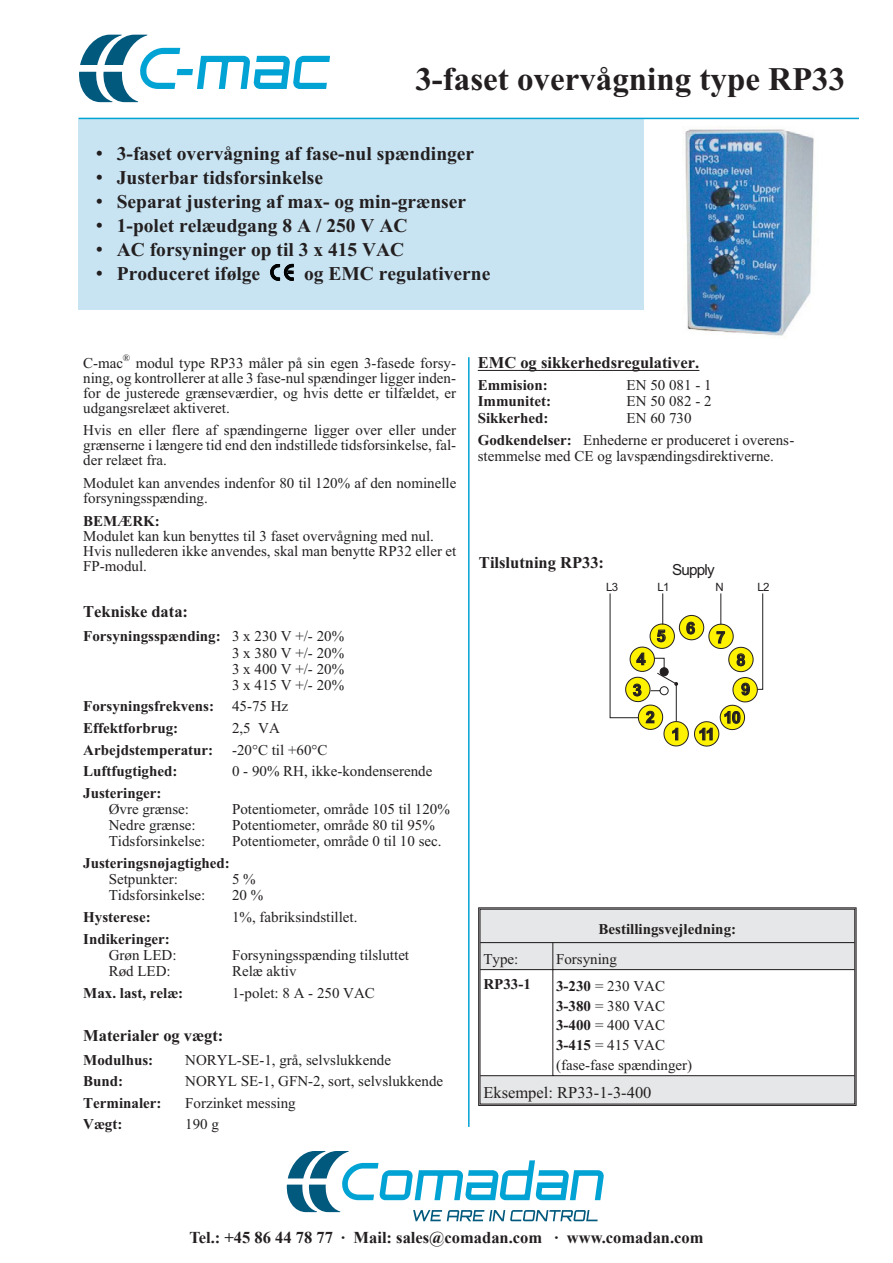
<style>
.page{position:relative;width:893px;height:1263px;background:#fff}
.page>*{position:absolute;margin:0;border:0;box-sizing:border-box;transform-origin:0 0}
.t1{font:700 33px "Times New Roman";color:#231f20}
.t2{font:700 19.5px "Times New Roman";color:#231f20}
.t3{font:700 16.5px "Times New Roman";color:#231f20}
.t4{font:700 16.5px "Times New Roman";color:#231f20}
.t5{font:16.5px "Times New Roman";color:#231f20}
.t6{font:700 16.35px/31px "Arial";color:#231f20}
.t7{font:700 16.05px "Arial";color:#231f20}
.t8{font:15.3px "Arial";letter-spacing:-.055em;color:#231f20}
.t9{font:15px/15px "Times New Roman";color:#231f20}
.t10{font:700 15px/21.6px "Times New Roman";color:#231f20}
.t11{font:11.4px "Arial";color:#231f20}
.t12{font:9.75px "Times New Roman";color:#231f20}
.s1{font-weight:400;font-size:20.55px}
.s2{font-weight:700}
.s3{font-weight:400}
</style>
<div class="page">
<svg style="left:286px;top:1151px;width:318px;height:70px"></svg>
<div style="left:79px;top:118px;width:565px;height:191px;background:#c8e4f3"></div>
<img style="left:685px;top:129px;width:129px;height:207px">
<svg style="left:609px;top:593px;width:154px;height:154px"></svg>
<hr style="left:478px;top:370px;width:221px;height:1px;background:#231f20">
<svg style="left:478px;top:907px;width:378px;height:199px"></svg>
<hr style="left:480px;top:942px;width:375px;height:1px;background:#231f20">
<hr style="left:480px;top:969px;width:375px;height:1px;background:#231f20">
<hr style="left:480px;top:1075px;width:375px;height:1px;background:#231f20">
<hr style="left:553px;top:942px;width:1px;height:134px;background:#231f20">
<svg style="left:270px;top:264px;width:24px;height:17px"></svg>
<svg style="left:79px;top:35px;width:251px;height:67px"></svg>
<hr style="left:79px;top:118px;width:780px;height:1px;background:#01a2d4">
<hr style="left:468px;top:357px;width:2px;height:770px;background:#01a2d4">
<h1 class="t1" style="left:415px;top:67px;width:431px">3-faset overvågning type RP33</h1>
<h2 class="t2" style="left:96px;top:147px;width:380px"><span class="s1">•</span> 3-faset overvågning af fase-nul spændinger</h2>
<h2 class="t2" style="left:96px;top:171px;width:229px"><span class="s1">•</span> Justerbar tidsforsinkelse</h2>
<h2 class="t2" style="left:96px;top:195px;width:372px"><span class="s1">•</span> Separat justering af max- og min-grænser</h2>
<h2 class="t2" style="left:96px;top:218px;width:313px"><span class="s1">•</span> 1-polet relæudgang 8 A / 250 V AC</h2>
<h2 class="t2" style="left:96px;top:242px;width:310px"><span class="s1">•</span> AC forsyninger op til 3 x 415 VAC</h2>
<h2 class="t2" style="left:96px;top:266px;width:166px"><span class="s1">•</span> Produceret ifølge</h2>
<h2 class="t2" style="left:304px;top:266px;width:188px">og EMC regulativerne</h2>
<p class="t9" style="left:83px;top:357px;width:41px">C-mac</p>
<p class="t12" style="left:123px;top:354px;width:9px">®</p>
<p class="t9" style="left:83px;top:357px;width:374px;text-align:justify;text-indent:52px">modul type RP33 måler på sin egen 3-fasede forsy&shy;ning, og kontrollerer at alle 3 fase-nul spændinger ligger inden&shy;for de justerede grænseværdier, og hvis dette er tilfældet, er udgangsrelæet aktiveret.</p>
<p class="t9" style="left:83px;top:424px;width:374px;text-align:justify">Hvis en eller flere af spændingerne ligger over eller under grænserne i længere tid end den indstillede tidsforsinkelse, fal&shy;der relæet fra.</p>
<p class="t9" style="left:83px;top:477px;width:375px">Modulet kan anvendes indenfor 80 til 120% af den nominelle forsyningsspænding.</p>
<p class="t10" style="left:83px;top:511px;width:78px">BEMÆRK:</p>
<p class="t9" style="left:83px;top:530px;width:375px">Modulet kan kun benyttes til 3 faset overvågning med nul.<br>Hvis nullederen ikke anvendes, skal man benytte RP32 eller et<br>FP-modul.</p>
<p class="t3" style="left:83px;top:606px;width:106px">Tekniske data:</p>
<p class="t9" style="left:232px;top:630px;width:114px;line-height:16.2px;text-align:justify;text-indent:-149px"><span class="s2">Forsyningsspænding:</span> 3 x 230 V +/- 20% 3 x 380 V +/- 20% 3 x 400 V +/- 20% 3 x 415 V +/- 20%</p>
<p class="t10" style="left:83px;top:697px;width:207px">Forsyningsfrekvens: <span class="s3">45-75 Hz<br></span>Effektforbrug:</p>
<p class="t9" style="left:232px;top:722px;width:49px">2,5 VA</p>
<p class="t10" style="left:83px;top:740px;width:131px">Arbejdstemperatur:</p>
<p class="t9" style="left:232px;top:743px;width:97px">-20°C til +60°C</p>
<p class="t10" style="left:83px;top:762px;width:96px">Luftfugtighed:</p>
<p class="t9" style="left:232px;top:765px;width:202px">0 - 90% RH, ikke-kondenserende</p>
<p class="t10" style="left:83px;top:783px;width:80px">Justeringer:</p>
<p class="t9" style="left:109px;top:803px;width:82px">Øvre grænse:</p>
<p class="t9" style="left:232px;top:803px;width:219px">Potentiometer, område 105 til 120%</p>
<p class="t9" style="left:109px;top:819px;width:89px">Nedre grænse:</p>
<p class="t9" style="left:232px;top:819px;width:204px">Potentiometer, område 80 til 95%</p>
<p class="t9" style="left:109px;top:835px;width:98px">Tidsforsinkelse:</p>
<p class="t9" style="left:232px;top:835px;width:211px">Potentiometer, område 0 til 10 sec.</p>
<p class="t10" style="left:83px;top:853px;width:148px">Justeringsnøjagtighed:</p>
<p class="t9" style="left:109px;top:873px;width:71px">Setpunkter:</p>
<p class="t9" style="left:232px;top:873px;width:25px">5 %</p>
<p class="t9" style="left:109px;top:889px;width:98px">Tidsforsinkelse:</p>
<p class="t9" style="left:232px;top:889px;width:33px">20 %</p>
<p class="t10" style="left:83px;top:907px;width:69px">Hysterese:</p>
<p class="t9" style="left:232px;top:911px;width:127px">1%, fabriksindstillet.</p>
<p class="t10" style="left:83px;top:929px;width:88px">Indikeringer:</p>
<p class="t9" style="left:109px;top:948px;width:69px">Grøn LED:</p>
<p class="t9" style="left:232px;top:948px;width:179px">Forsyningsspænding tilsluttet</p>
<p class="t9" style="left:109px;top:965px;width:64px">Rød LED:</p>
<p class="t9" style="left:232px;top:965px;width:66px">Relæ aktiv</p>
<p class="t10" style="left:83px;top:983px;width:101px">Max. last, relæ:</p>
<p class="t9" style="left:232px;top:987px;width:144px">1-polet: 8 A - 250 VAC</p>
<p class="t3" style="left:83px;top:1029px;width:142px">Materialer og vægt:</p>
<p class="t10" style="left:83px;top:1050px;width:72px">Modulhus:</p>
<p class="t9" style="left:185px;top:1053px;width:207px">NORYL-SE-1, grå, selvslukkende</p>
<p class="t10" style="left:83px;top:1072px;width:42px">Bund:</p>
<p class="t9" style="left:185px;top:1075px;width:259px">NORYL SE-1, GFN-2, sort, selvslukkende</p>
<p class="t10" style="left:83px;top:1093px;width:80px">Terminaler:</p>
<p class="t9" style="left:185px;top:1097px;width:112px">Forzinket messing</p>
<p class="t10" style="left:83px;top:1115px;width:41px">Vægt:</p>
<p class="t9" style="left:185px;top:1118px;width:35px">190 g</p>
<p class="t3" style="left:478px;top:357px;width:223px">EMC og sikkerhedsregulativer.</p>
<p class="t10" style="left:478px;top:376px;width:72px">Emmision:</p>
<p class="t9" style="left:627px;top:379px;width:86px">EN 50 081 - 1</p>
<p class="t10" style="left:478px;top:392px;width:75px">Immunitet:</p>
<p class="t9" style="left:627px;top:395px;width:86px">EN 50 082 - 2</p>
<p class="t10" style="left:478px;top:408px;width:72px">Sikkerhed:</p>
<p class="t9" style="left:478px;top:409px;width:318px;line-height:21.6px;text-indent:149px">EN 60 730<br><span class="s2">Godkendelser:</span> Enhederne er produceret i overens-</p>
<p class="t9" style="left:478px;top:450px;width:298px">stemmelse med CE og lavspændingsdirektiverne.</p>
<p class="t3" style="left:479px;top:557px;width:127px">Tilslutning RP33:</p>
<p class="t8" style="left:672px;top:563px;width:44px">Supply</p>
<p class="t11" style="left:606px;top:582px;width:14px">L3</p>
<p class="t11" style="left:657px;top:582px;width:14px">L1</p>
<p class="t11" style="left:715px;top:582px;width:10px">N</p>
<p class="t11" style="left:757px;top:582px;width:14px">L2</p>
<p class="t6" style="left:686px;top:614px;width:11px">6</p>
<p class="t6" style="left:657px;top:622px;width:11px">5</p>
<p class="t7" style="left:716px;top:631px;width:10px">7</p>
<p class="t6" style="left:633px;top:645px;width:14px">4<br>3</p>
<p class="t7" style="left:646px;top:711px;width:10px">2</p>
<p class="t6" style="left:671px;top:720px;width:11px">1</p>
<p class="t6" style="left:698px;top:720px;width:18px">11</p>
<p class="t6" style="left:736px;top:646px;width:11px">8</p>
<p class="t6" style="left:741px;top:675px;width:11px">9</p>
<p class="t6" style="left:724px;top:703px;width:19px">10</p>
<p class="t10" style="left:599px;top:919px;width:139px">Bestillingsvejledning:</p>
<p class="t9" style="left:483px;top:952px;width:36px">Type:</p>
<p class="t9" style="left:556px;top:952px;width:62px">Forsyning</p>
<p class="t10" style="left:483px;top:975px;width:49px">RP33-1</p>
<p class="t9" style="left:556px;top:977px;width:138px;line-height:19.6px"><span class="s2">3-230</span> = 230 VAC<br><span class="s2">3-380</span> = 380 VAC<br><span class="s2">3-400</span> = 400 VAC<br><span class="s2">3-415</span> = 415 VAC (fase-fase spændinger)</p>
<p class="t5" style="left:483px;top:1086px;width:170px">Eksempel: RP33-1-3-400</p>
<p class="t4" style="left:189px;top:1225px;width:516px">Tel.: +45 86 44 78 77 · Mail: sales@comadan.com · www.comadan.com</p>
</div>
